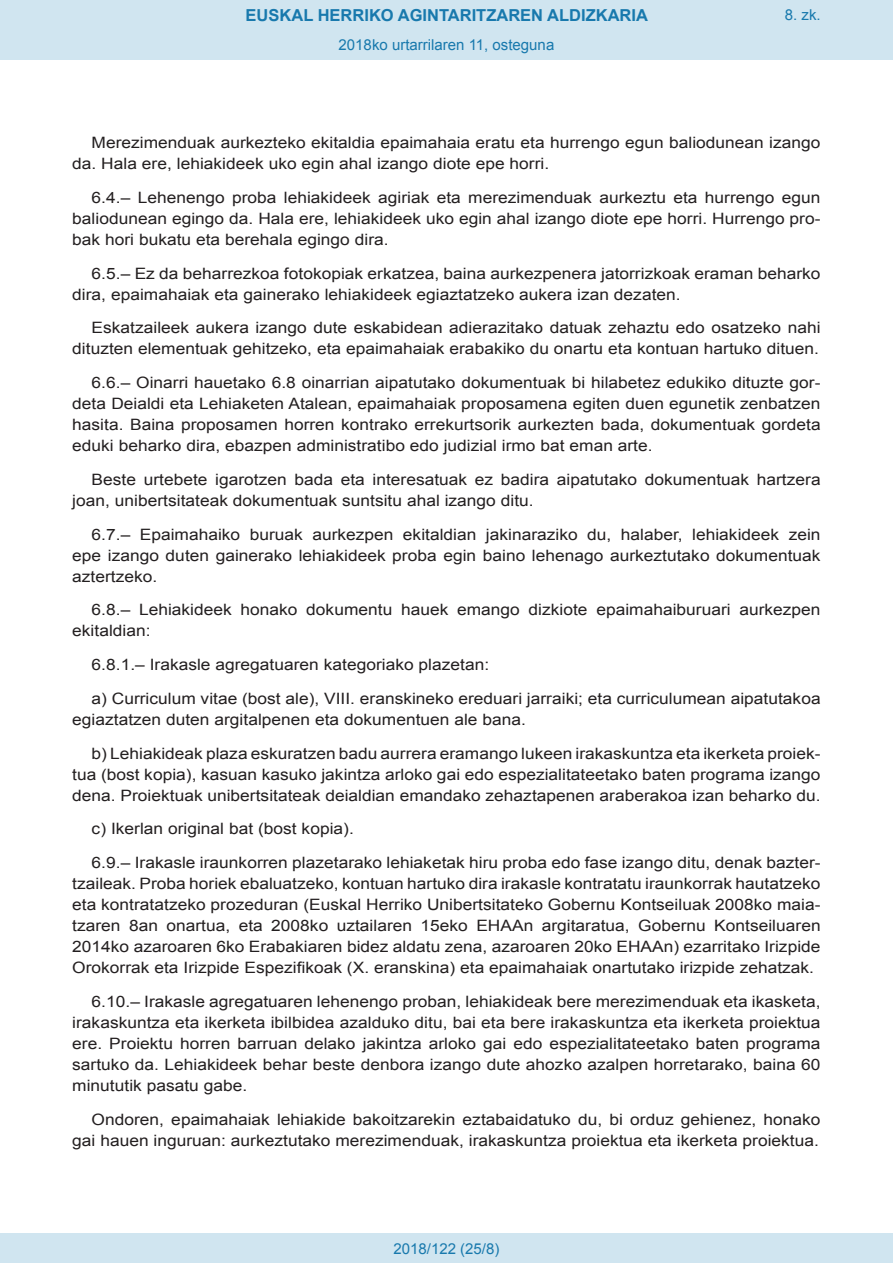
<style>
.page{position:relative;width:893px;height:1263px;background:#fff}
.page>*{position:absolute;margin:0;border:0;box-sizing:border-box;transform-origin:0 0}
.t1{font:700 16.5px "Arial";color:#1879ad}
.BOPVDetalle{font:15.6px/21px "Arial";color:#231f20;text-align:justify;scale:1.11 1}
.Paginacion_Centro{font:15px "Arial";color:#1879ad}
</style>
<div class="page">
<div style="left:0;top:0;width:893px;height:60px;background:#d0e5f0"></div>
<div style="left:0;top:1233px;width:893px;height:30px;background:#d0e5f0"></div>
<p class="t1" style="left:246px;top:4px;width:404px">EUSKAL HERRIKO AGINTARITZAREN ALDIZKARIA</p>
<p class="Paginacion_Centro" style="left:339px;top:35px;width:217px">2018ko urtarrilaren 11, osteguna</p>
<p class="Paginacion_Centro" style="left:785px;top:5px;width:37px">8. zk.</p>
<p class="BOPVDetalle" style="left:72px;top:132px;width:676px;text-indent:19px">Merezimenduak aurkezteko ekitaldia epaimahaia eratu eta hurrengo egun baliodunean izango da. Hala ere, lehiakideek uko egin ahal izango diote epe horri.</p>
<p class="BOPVDetalle" style="left:72px;top:187px;width:676px;text-indent:19px">6.4.– Lehenengo proba lehiakideek agiriak eta merezimenduak aurkeztu eta hurrengo egun baliodunean egingo da. Hala ere, lehiakideek uko egin ahal izango diote epe horri. Hurrengo pro&shy;bak hori bukatu eta berehala egingo dira.</p>
<p class="BOPVDetalle" style="left:72px;top:263px;width:676px;text-indent:19px">6.5.– Ez da beharrezkoa fotokopiak erkatzea, baina aurkezpenera jatorrizkoak eraman beharko dira, epaimahaiak eta gainerako lehiakideek egiaztatzeko aukera izan dezaten.</p>
<p class="BOPVDetalle" style="left:72px;top:318px;width:676px;text-align:right">Eskatzaileek aukera izango dute eskabidean adierazitako datuak zehaztu edo osatzeko nahi dituzten elementuak gehitzeko, eta epaimahaiak erabakiko du onartu eta kontuan hartuko dituen.</p>
<p class="BOPVDetalle" style="left:72px;top:372px;width:676px;text-indent:19px">6.6.– Oinarri hauetako 6.8 oinarrian aipatutako dokumentuak bi hilabetez edukiko dituzte gor&shy;deta Deialdi eta Lehiaketen Atalean, epaimahaiak proposamena egiten duen egunetik zenbatzen hasita. Baina proposamen horren kontrako errekurtsorik aurkezten bada, dokumentuak gordeta eduki beharko dira, ebazpen administratibo edo judizial irmo bat eman arte.</p>
<p class="BOPVDetalle" style="left:72px;top:469px;width:676px;text-indent:19px">Beste urtebete igarotzen bada eta interesatuak ez badira aipatutako dokumentuak hartzera joan, unibertsitateak dokumentuak suntsitu ahal izango ditu.</p>
<p class="BOPVDetalle" style="left:72px;top:524px;width:676px;text-indent:19px">6.7.– Epaimahaiko buruak aurkezpen ekitaldian jakinaraziko du, halaber, lehiakideek zein epe izango duten gainerako lehiakideek proba egin baino lehenago aurkeztutako dokumentuak aztertzeko.</p>
<p class="BOPVDetalle" style="left:72px;top:600px;width:676px;text-indent:19px">6.8.– Lehiakideek honako dokumentu hauek emango dizkiote epaimahaiburuari aurkezpen ekitaldian:</p>
<p class="BOPVDetalle" style="left:92px;top:654px;width:360px">6.8.1.– Irakasle agregatuaren kategoriako plazetan:</p>
<p class="BOPVDetalle" style="left:72px;top:688px;width:676px;text-indent:19px">a) Curriculum vitae (bost ale), VIII. eranskineko ereduari jarraiki; eta curriculumean aipatutakoa egiaztatzen duten argitalpenen eta dokumentuen ale bana.</p>
<p class="BOPVDetalle" style="left:72px;top:743px;width:676px;text-indent:19px">b) Lehiakideak plaza eskuratzen badu aurrera eramango lukeen irakaskuntza eta ikerketa proiek&shy;tua (bost kopia), kasuan kasuko jakintza arloko gai edo espezialitateetako baten programa izango dena. Proiektuak unibertsitateak deialdian emandako zehaztapenen araberakoa izan beharko du.</p>
<p class="BOPVDetalle" style="left:92px;top:819px;width:238px">c) Ikerlan original bat (bost kopia).</p>
<p class="BOPVDetalle" style="left:72px;top:852px;width:676px;text-indent:19px">6.9.– Irakasle iraunkorren plazetarako lehiaketak hiru proba edo fase izango ditu, denak bazter&shy;tzaileak. Proba horiek ebaluatzeko, kontuan hartuko dira irakasle kontratatu iraunkorrak hautatzeko eta kontratatzeko prozeduran (Euskal Herriko Unibertsitateko Gobernu Kontseiluak 2008ko maia&shy;tzaren 8an onartua, eta 2008ko uztailaren 15eko EHAAn argitaratua, Gobernu Kontseiluaren 2014ko azaroaren 6ko Erabakiaren bidez aldatu zena, azaroaren 20ko EHAAn) ezarritako Irizpide Orokorrak eta Irizpide Espezifikoak (X. eranskina) eta epaimahaiak onartutako irizpide zehatzak.</p>
<p class="BOPVDetalle" style="left:72px;top:991px;width:676px;text-indent:19px">6.10.– Irakasle agregatuaren lehenengo proban, lehiakideak bere merezimenduak eta ikasketa, irakaskuntza eta ikerketa ibilbidea azalduko ditu, bai eta bere irakaskuntza eta ikerketa proiektua ere. Proiektu horren barruan delako jakintza arloko gai edo espezialitateetako baten programa sartuko da. Lehiakideek behar beste denbora izango dute ahozko azalpen horretarako, baina 60 minututik pasatu gabe.</p>
<p class="BOPVDetalle" style="left:72px;top:1109px;width:676px;text-align:right">Ondoren, epaimahaiak lehiakide bakoitzarekin eztabaidatuko du, bi orduz gehienez, honako gai hauen inguruan: aurkeztutako merezimenduak, irakaskuntza proiektua eta ikerketa proiektua.</p>
<p class="Paginacion_Centro" style="left:393px;top:1238px;width:107px">2018/122 (25/8)</p>
</div>
